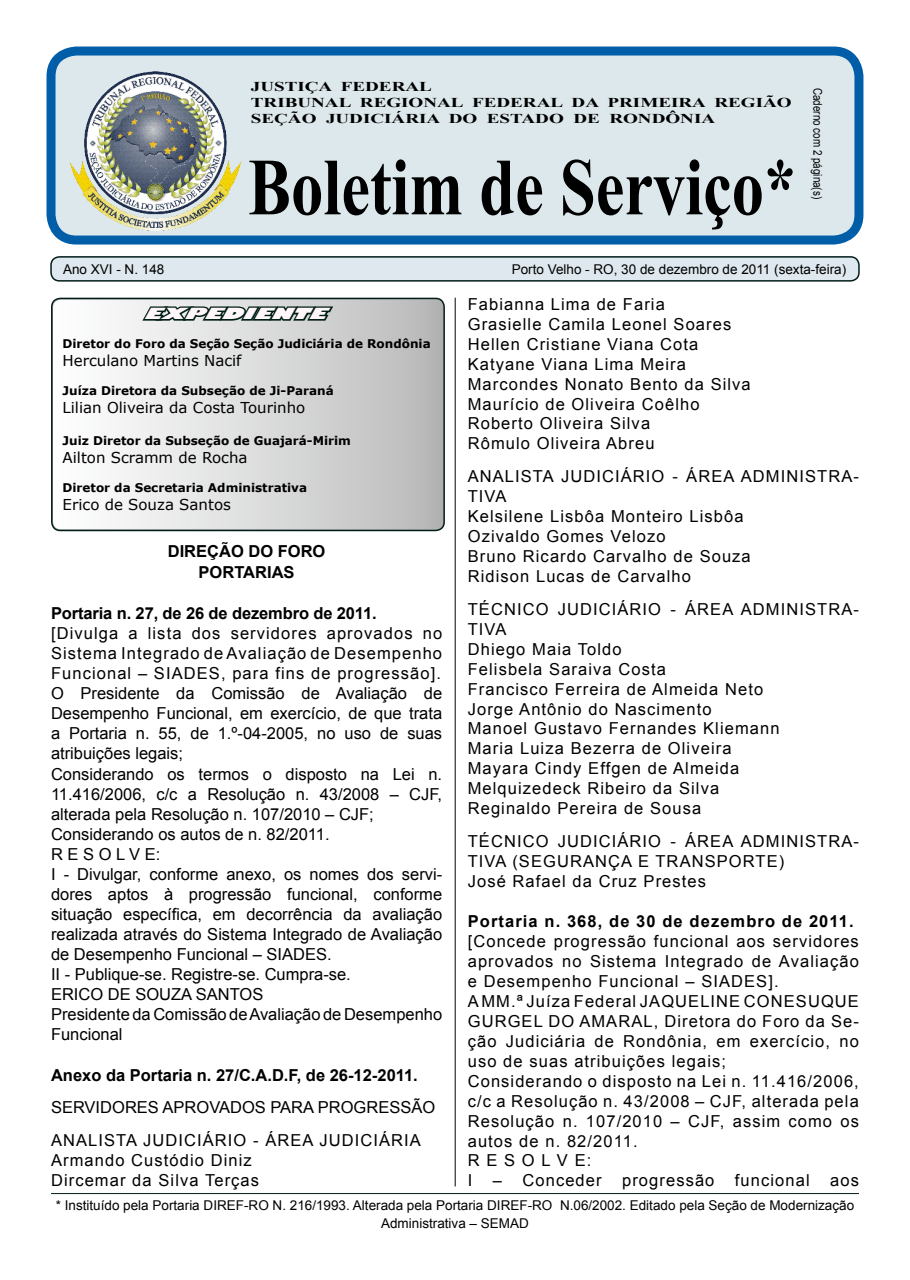
<style>
.page{position:relative;width:910px;height:1280px;background:#fff}
.page>*{position:absolute;margin:0;border:0;box-sizing:border-box;transform-origin:0 0}
.t1{font:700 81px "Times New Roman";color:#000;scale:.8 1}
.t2{font:16.5px/20px "Arial";letter-spacing:.065em;color:#000}
.t3{font:16.5px/20.1px "Arial";color:#000}
.t4{font:700 16.5px/20.9px "Arial";color:#000;text-align:center}
.t5{font:700 16.5px "Arial";letter-spacing:.065em;color:#000}
.t6{font:15px "Verdana";color:#000}
.t7{font:italic 800 15px "Gill Sans";color:#fef6f9;scale:1.59 1}
.t8{font:13.5px/18px "Arial";color:#000;text-align:center}
.t9{font:700 13.5px/16.2px "Times New Roman";color:#000;scale:1.41 1}
.t10{font:700 12px "Verdana";color:#000}
.t11{font:12px "Arial";color:#000;scale:.82 1}
</style>
<div class="page">
<div style="left:51px;top:51px;width:808px;height:189px;background:#dde8ec;border-radius:26px"></div>
<div style="left:47px;top:47px;width:816px;height:198px;border:9px solid #005ea9;border-radius:26px"></div>
<div style="left:51px;top:257px;width:808px;height:24px;background:#dfe8ee;border-radius:9px"></div>
<div style="left:50px;top:256px;width:810px;height:26px;border:2px solid #001d19;border-radius:9px"></div>
<hr style="left:455px;top:298px;width:1px;height:888px;background:#000">
<div style="left:53px;top:299px;width:391px;height:231px;background:linear-gradient(to right,#fff,#b9b9b9);border-radius:9px"></div>
<svg style="left:140px;top:304px;width:196px;height:19px;background:#6a7a76"></svg>
<div style="left:51px;top:298px;width:394px;height:233px;border:2px solid #001d19;border-radius:9px"></div>
<img style="left:69px;top:71px;width:173px;height:159px">
<hr style="left:51px;top:1193px;width:808px;height:1px;background:#001d19">
<p class="t9" style="left:251px;top:78px;width:130px">JUSTIÇA FEDERAL</p>
<p class="t9" style="left:251px;top:94px;width:385px">TRIBUNAL REGIONAL FEDERAL DA PRIMEIRA REGIÃO<br>SEÇÃO JUDICIÁRIA DO ESTADO DE RONDÔNIA</p>
<h1 class="t1" style="left:248px;top:131px;width:687px">Boletim de Serviço*</h1>
<p class="t11" style="left:826px;top:88px;width:137px;rotate:90deg">Caderno com 2 página(s)</p>
<p class="t8" style="left:63px;top:260px;width:103px">Ano XVI - N. 148</p>
<p class="t8" style="left:512px;top:260px;width:336px">Porto Velho - RO, 30 de dezembro de 2011 (sexta-feira)</p>
<p class="t7" style="left:143px;top:304px;width:123px">EXPEDIENTE</p>
<p class="t10" style="left:63px;top:336px;width:370px">Diretor do Foro da Seção Seção Judiciária de Rondônia</p>
<p class="t6" style="left:63px;top:351px;width:181px">Herculano Martins Nacif</p>
<p class="t10" style="left:63px;top:383px;width:273px">Juíza Diretora da Subseção de Ji-Paraná</p>
<p class="t6" style="left:63px;top:398px;width:244px">Lilian Oliveira da Costa Tourinho</p>
<p class="t10" style="left:63px;top:433px;width:290px">Juiz Diretor da Subseção de Guajará-Mirim</p>
<p class="t6" style="left:63px;top:448px;width:186px">Ailton Scramm de Rocha</p>
<p class="t10" style="left:63px;top:480px;width:246px">Diretor da Secretaria Administrativa</p>
<p class="t6" style="left:63px;top:495px;width:170px">Erico de Souza Santos</p>
<p class="t4" style="left:168px;top:541px;width:159px">DIREÇÃO DO FORO<br>PORTARIAS</p>
<p class="t4" style="left:51px;top:603px;width:327px">Portaria n. 27, de 26 de dezembro de 2011.</p>
<p class="t3" style="left:51px;top:623px;width:393px">[Divulga a lista dos servidores aprova-dos no Sistema Integrado de Avaliação de Desempenho Funcional – SIADES, para fins de progressão].<br>O Presidente da Comissão de Avaliação de Desempenho Funcional, em exercício, de que trata a Portaria n. 55, de 1.º-04-2005, no uso de suas atribuições legais;<br>Considerando os termos o disposto na Lei n.<br>11.416/2006, c/c a Resolução n. 43/2008 – CJF, alterada pela Resolução n. 107/2010 – CJF; Considerando os autos de n. 82/2011.<br>R E S O L V E:<br>I - Divulgar, conforme anexo, os nomes dos servi&shy;dores ap-tos à progressão funcional, conforme situação específica, em de-corrência da avaliação realizada através do Sistema Integrado de Avaliação de Desempenho Funcional – SIADES.<br>II - Publique-se. Registre-se. Cumpra-se.<br>ERICO DE SOUZA SANTOS<br>Presidente da Comissão de Avaliação de Desempenho Funcional</p>
<p class="t4" style="left:51px;top:1065px;width:368px">Anexo da Portaria n. 27/C.A.D.F, de 26-12-2011.</p>
<p class="t3" style="left:51px;top:1091px;width:386px;line-height:32.8px">SERVIDORES APROVADOS PARA PROGRESSÃO<br>ANALISTA JUDICIÁRIO - ÁREA JUDICIÁRIA</p>
<p class="t2" style="left:51px;top:1151px;width:210px">Armando Custódio Diniz<br>Dircemar da Silva Terças</p>
<p class="t2" style="left:468px;top:294px;width:285px">Fabianna Lima de Faria<br>Grasielle Camila Leonel Soares<br>Hellen Cristiane Viana Cota<br>Katyane Viana Lima Meira<br>Marcondes Nonato Bento da Silva<br>Maurício de Oliveira Coêlho<br>Roberto Oliveira Silva<br>Rômulo Oliveira Abreu</p>
<p class="t2" style="left:468px;top:467px;width:393px">ANALISTA JUDICIÁRIO - ÁREA ADMINISTRA-<br>TIVA<br>Kelsilene Lisbôa Monteiro Lisbôa<br>Ozivaldo Gomes Velozo<br>Bruno Ricardo Carvalho de Souza<br>Ridison Lucas de Carvalho</p>
<p class="t2" style="left:468px;top:599px;width:393px">TÉCNICO JUDICIÁRIO - ÁREA ADMINISTRA-<br>TIVA<br>Dhiego Maia Toldo<br>Felisbela Saraiva Costa<br>Francisco Ferreira de Almeida Neto<br>Jorge Antônio do Nascimento<br>Manoel Gustavo Fernandes Kliemann<br>Maria Luiza Bezerra de Oliveira<br>Mayara Cindy Effgen de Almeida<br>Melquizedeck Ribeiro da Silva<br>Reginaldo Pereira de Sousa</p>
<p class="t2" style="left:468px;top:831px;width:393px">TÉCNICO JUDICIÁRIO - ÁREA ADMINISTRA-<br>TIVA (SEGURANÇA E TRANSPORTE)<br>José Rafael da Cruz Prestes</p>
<p class="t5" style="left:468px;top:910px;width:387px">Portaria n. 368, de 30 de dezembro de 2011.</p>
<p class="t2" style="left:468px;top:931px;width:393px">[Concede progressão funcional aos servidores aprovados no Sistema Integrado de Avaliação e Desempenho Funcional – SIADES].<br>A MM.ª Juíza Federal JAQUELINE CONESUQUE GURGEL DO AMARAL, Diretora do Foro da Se&shy;ção Judiciária de Rondônia, em exercício, no uso de suas atribuições le-gais;<br>Considerando o disposto na Lei n. 11.416/2006, c/c a Resolução n. 43/2008 – CJF, alterada pela Resolução n. 107/2010 – CJF, assim como os autos de n. 82/2011.<br>R E S O L V E:<br>I – Conceder progressão funcional aos</p>
<p class="t8" style="left:56px;top:1197px;width:800px">* Instituído pela Portaria DIREF-RO N. 216/1993. Alterada pela Portaria DIREF-RO N.06/2002. Editado pela Seção de Modernização<br>Administrativa – SEMAD</p>
</div>
